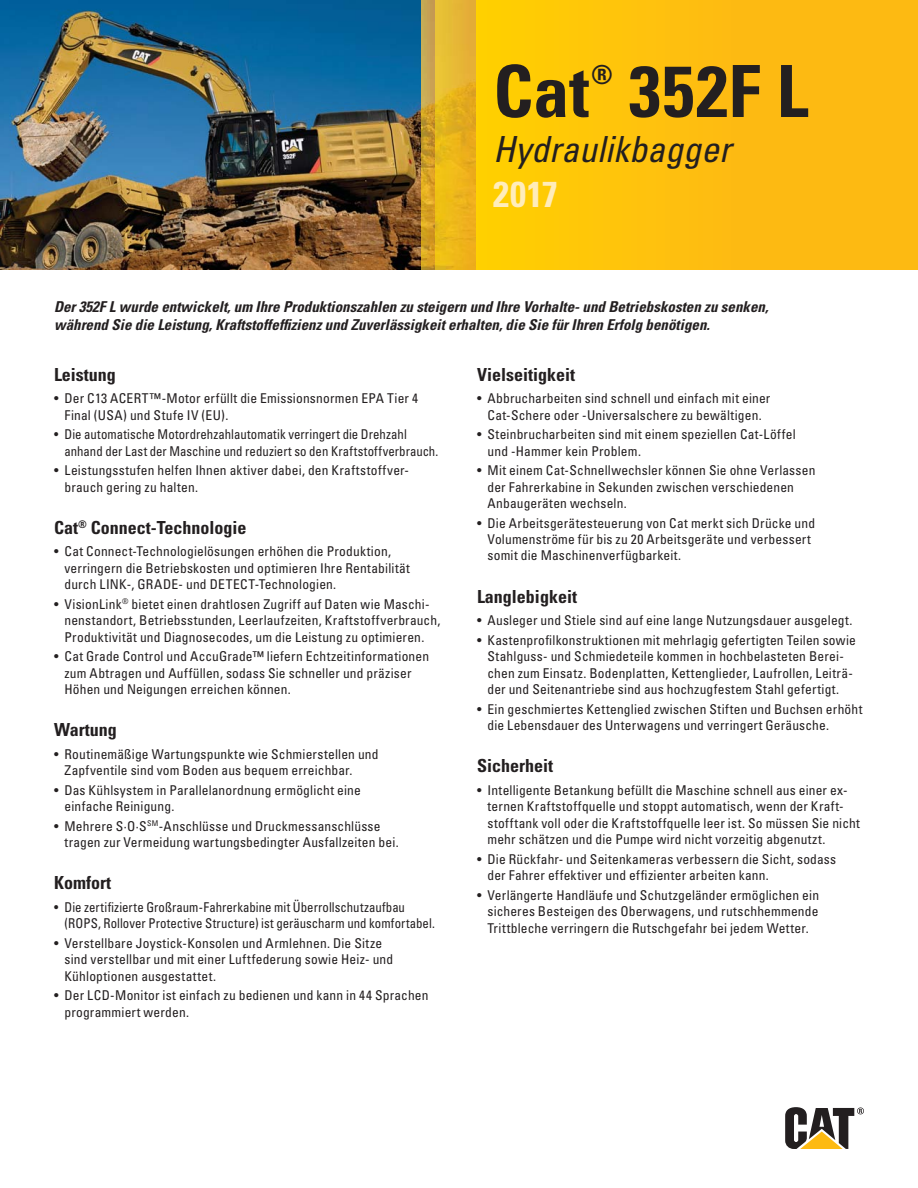
<style>
.page{position:relative;width:918px;height:1188px;background:#fff}
.page>*{position:absolute;margin:0;border:0;box-sizing:border-box;transform-origin:0 0}
.t1{font:700 condensed 72px "Univers LT Std";letter-spacing:.005em;color:#231f20}
.t2{font:italic condensed 36px/45px "Univers LT Std";color:#231f20}
.t3{font:700 condensed 26.25px "Univers LT Std";color:#231f20}
.t4{font:700 condensed 18px "Univers LT Std";color:#231f20}
.t5{font:italic 700 condensed 15px/18px "Univers LT Std";color:#231f20}
.t6{font:condensed 13.5px/16.5px "Univers LT Std";letter-spacing:.015em;color:#231f20}
.t7{font:condensed 13.5px/16.5px "Univers LT Std";letter-spacing:.015em;color:#231f20;scale:.95 1}
.s1{font-weight:700;font-style:normal;color:#ffedbc}
.s2{font-weight:700;font-style:normal;color:#ffecbb}
</style>
<div class="page">
<svg style="left:785px;top:1107px;width:79px;height:42px"></svg>
<img style="left:0;top:0;width:435px;height:270px">
<svg style="left:475px;top:0;width:443px;height:270px;background:#fdc00d"></svg>
<svg style="left:435px;top:0;width:40px;height:270px;background:#e9b623"></svg>
<div style="left:494px;top:182px;width:62px;height:25px;background:#ffcc03"></div>
<h1 class="t1" style="left:493px;top:57px;width:98px">Cat</h1>
<h3 class="t3" style="left:591px;top:62px;width:23px">®</h3>
<h1 class="t1" style="left:629px;top:57px;width:181px">352F L</h1>
<h2 class="t2" style="left:493px;top:129px;width:239px">Hydraulikbagger<br><span class="s1">20</span><span class="s2">17</span></h2>
<p class="t5" style="left:54px;top:299px;width:716px">Der 352F L wurde entwickelt, um Ihre Produktionszahlen zu steigern und Ihre Vorhalte- und Betriebskosten zu senken, während Sie die Leistung, Kraftstoffeffizienz und Zuverlässigkeit erhalten, die Sie für Ihren Erfolg benötigen.</p>
<h3 class="t4" style="left:54px;top:366px;width:63px">Leistung</h3>
<p class="t6" style="left:65px;top:391px;width:355px;text-indent:-11px">• Der C13 ACERT™-Motor erfüllt die Emissionsnormen EPA Tier 4<br>Final (USA) und Stufe IV (EU).</p>
<p class="t7" style="left:65px;top:427px;width:395px;text-indent:-11px">• Die automatische Motordrehzahlautomatik verringert die Drehzahl anhand der Last der Maschine und reduziert so den Kraftstoffverbrauch.</p>
<p class="t6" style="left:65px;top:463px;width:346px;text-indent:-11px">• Leistungsstufen helfen Ihnen aktiver dabei, den Kraftstoffver&shy;brauch gering zu halten.</p>
<h3 class="t4" style="left:54px;top:519px;width:194px">Cat<sup>®</sup> Connect-Technologie</h3>
<p class="t6" style="left:65px;top:544px;width:347px;text-indent:-11px">• Cat Connect-Technologielösungen erhöhen die Produktion, verringern die Betriebskosten und optimieren Ihre Rentabilität durch LINK-, GRADE- und DETECT-Technologien.</p>
<p class="t6" style="left:65px;top:596px;width:377px;text-indent:-11px">• VisionLink<sup>®</sup> bietet einen drahtlosen Zugriff auf Daten wie Maschi&shy;nenstandort, Betriebsstunden, Leerlaufzeiten, Kraftstoffverbrauch,<br>Produktivität und Diagnosecodes, um die Leistung zu optimieren.</p>
<p class="t6" style="left:65px;top:649px;width:366px;text-indent:-11px">• Cat Grade Control und AccuGrade™ liefern Echtzeitinformationen zum Abtragen und Auffüllen, sodass Sie schneller und präziser<br>Höhen und Neigungen erreichen können.</p>
<h3 class="t4" style="left:54px;top:721px;width:64px">Wartung</h3>
<p class="t6" style="left:65px;top:746px;width:316px;text-indent:-11px">• Routinemäßige Wartungspunkte wie Schmierstellen und<br>Zapfventile sind vom Boden aus bequem erreichbar.</p>
<p class="t6" style="left:65px;top:782px;width:298px;text-indent:-11px">• Das Kühlsystem in Parallelanordnung ermöglicht eine einfache Reinigung.</p>
<p class="t6" style="left:65px;top:818px;width:336px;text-indent:-11px">• Mehrere S∙O∙S<sup>SM</sup>-Anschlüsse und Druckmessanschlüsse tragen zur Vermeidung wartungsbedingter Ausfallzeiten bei.</p>
<h3 class="t4" style="left:54px;top:874px;width:59px">Komfort</h3>
<p class="t7" style="left:65px;top:899px;width:392px;text-indent:-11px">• Die zertifizierte Großraum-Fahrerkabine mit Überrollschutzaufbau (ROPS, Rollover Protective Structure) ist geräuscharm und komfortabel.</p>
<p class="t6" style="left:65px;top:935px;width:330px;text-indent:-11px">• Verstellbare Joystick-Konsolen und Armlehnen. Die Sitze sind verstellbar und mit einer Luftfederung sowie Heiz- und<br>Kühloptionen ausgestattet.</p>
<p class="t6" style="left:65px;top:988px;width:366px;text-indent:-11px">• Der LCD-Monitor ist einfach zu bedienen und kann in 44 Sprachen programmiert werden.</p>
<h3 class="t4" style="left:477px;top:366px;width:100px">Vielseitigkeit</h3>
<p class="t6" style="left:477px;top:391px;width:295px;text-align:center">• Abbrucharbeiten sind schnell und einfach mit einer<br>Cat-Schere oder -Universalschere zu bewältigen.</p>
<p class="t6" style="left:488px;top:427px;width:310px;text-indent:-11px">• Steinbrucharbeiten sind mit einem speziellen Cat-Löffel und -Hammer kein Problem.</p>
<p class="t6" style="left:488px;top:463px;width:329px;text-indent:-11px">• Mit einem Cat-Schnellwechsler können Sie ohne Verlassen der Fahrerkabine in Sekunden zwischen verschiedenen<br>Anbaugeräten wechseln.</p>
<p class="t6" style="left:488px;top:515px;width:329px;text-indent:-11px">• Die Arbeitsgerätesteuerung von Cat merkt sich Drücke und<br>Volumenströme für bis zu 20 Arbeitsgeräte und verbessert somit die Maschinenverfügbarkeit.</p>
<h3 class="t4" style="left:477px;top:588px;width:102px">Langlebigkeit</h3>
<p class="t6" style="left:477px;top:613px;width:377px">• Ausleger und Stiele sind auf eine lange Nutzungsdauer ausgelegt.</p>
<p class="t6" style="left:477px;top:632px;width:381px;text-align:center">• Kastenprofilkonstruktionen mit mehrlagig gefertigten Teilen sowie Stahlguss- und Schmiedeteile kommen in hochbelasteten Berei&shy;chen zum Einsatz. Bodenplatten, Kettenglieder, Laufrollen, Leiträ&shy;der und Seitenantriebe sind aus hochzugfestem Stahl gefertigt.</p>
<p class="t6" style="left:488px;top:701px;width:377px;text-indent:-11px">• Ein geschmiertes Kettenglied zwischen Stiften und Buchsen erhöht die Lebensdauer des Unterwagens und verringert Geräusche.</p>
<h3 class="t4" style="left:477px;top:757px;width:78px">Sicherheit</h3>
<p class="t6" style="left:488px;top:782px;width:374px;text-indent:-11px">• Intelligente Betankung befüllt die Maschine schnell aus einer ex&shy;ternen Kraftstoffquelle und stoppt automatisch, wenn der Kraft&shy;stofftank voll oder die Kraftstoffquelle leer ist. So müssen Sie nicht mehr schätzen und die Pumpe wird nicht vorzeitig abgenutzt.</p>
<p class="t6" style="left:488px;top:851px;width:350px;text-indent:-11px">• Die Rückfahr- und Seitenkameras verbessern die Sicht, sodass der Fahrer effektiver und effizienter arbeiten kann.</p>
<p class="t6" style="left:488px;top:887px;width:333px;text-align:justify;text-indent:-11px">• Verlängerte Handläufe und Schutzgeländer ermöglichen ein sicheres Besteigen des Oberwagens, und rutschhemmende Trittbleche verringern die Rutschgefahr bei jedem Wetter.</p>
</div>
